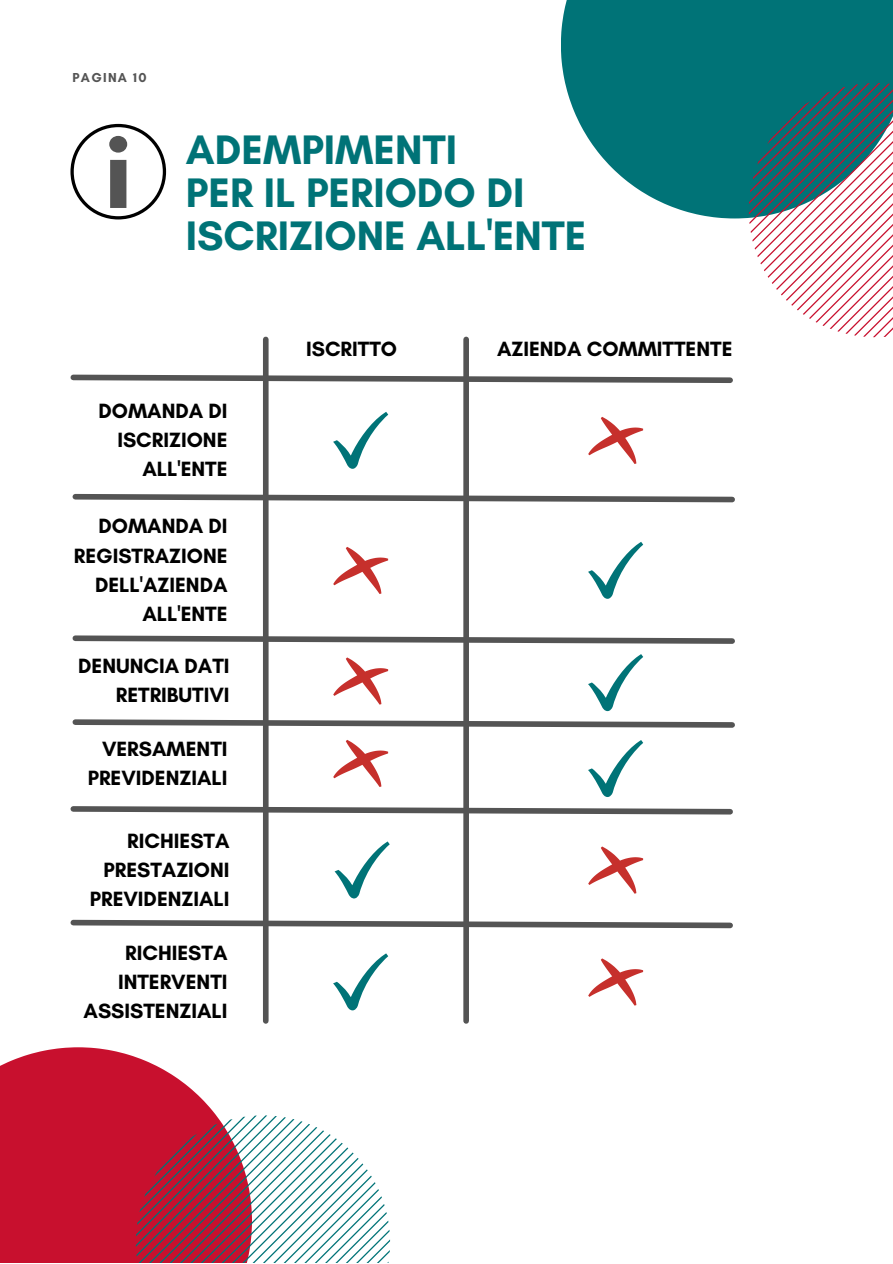
<style>
.page{position:relative;width:893px;height:1264px;background:#fff}
.page>*{position:absolute;margin:0;border:0;box-sizing:border-box;transform-origin:0 0}
.t1{font:700 42px/42.8px "Glacial Indifference";color:#007377}
.t2{font:700 21px/29.2px "Glacial Indifference";color:#000;text-align:right}
.t3{font:700 13.2px "Glacial Indifference";letter-spacing:.1em;color:#545454}
</style>
<div class="page">
<div style="left:561px;top:0;width:331px;height:218px;background:#007377"></div>
<svg style="left:748px;top:83px;width:144px;height:254px"></svg>
<svg style="left:0;top:1047px;width:216px;height:215px;fill:#c8102e"></svg>
<svg style="left:136px;top:1115px;width:254px;height:147px"></svg>
<div style="left:70px;top:124px;width:96px;height:95px;border:3px solid #000;border-radius:50%"></div>
<svg style="left:109px;top:136px;width:18px;height:72px"></svg>
<svg style="left:333px;top:412px;width:55px;height:57px"></svg>
<svg style="left:588px;top:417px;width:55px;height:47px"></svg>
<svg style="left:333px;top:547px;width:55px;height:47px"></svg>
<svg style="left:72px;top:491px;width:663px;height:14px"></svg>
<svg style="left:72px;top:632px;width:663px;height:14px"></svg>
<svg style="left:70px;top:803px;width:663px;height:14px"></svg>
<svg style="left:70px;top:917px;width:663px;height:14px"></svg>
<svg style="left:333px;top:740px;width:55px;height:47px"></svg>
<svg style="left:588px;top:846px;width:55px;height:47px"></svg>
<svg style="left:588px;top:958px;width:55px;height:47px"></svg>
<svg style="left:334px;top:841px;width:55px;height:57px"></svg>
<svg style="left:333px;top:953px;width:55px;height:57px"></svg>
<svg style="left:588px;top:542px;width:55px;height:57px"></svg>
<svg style="left:72px;top:654px;width:663px;height:76px"></svg>
<svg style="left:588px;top:740px;width:55px;height:57px"></svg>
<svg style="left:70px;top:372px;width:663px;height:14px"></svg>
<div style="left:263px;top:339px;width:5px;height:681px;background:#545454"></div>
<div style="left:463px;top:339px;width:6px;height:681px;background:#545454"></div>
<p class="t3" style="left:72px;top:69px;width:75px">PAGINA 10</p>
<h1 class="t1" style="left:186px;top:128px;width:402px">ADEMPIMENTI<br>PER IL PERIODO DI<br>ISCRIZIONE ALL'ENTE</h1>
<p class="t2" style="left:306px;top:334px;width:92px">ISCRITTO</p>
<p class="t2" style="left:497px;top:334px;width:237px">AZIENDA COMMITTENTE</p>
<p class="t2" style="left:98px;top:396px;width:130px">DOMANDA DI<br>ISCRIZIONE<br>ALL'ENTE</p>
<p class="t2" style="left:74px;top:511px;width:155px">DOMANDA DI<br>REGISTRAZIONE<br>DELL'AZIENDA<br>ALL'ENTE</p>
<p class="t2" style="left:78px;top:651px;width:153px">DENUNCIA DATI<br>RETRIBUTIVI</p>
<p class="t2" style="left:88px;top:733px;width:141px">VERSAMENTI<br>PREVIDENZIALI</p>
<p class="t2" style="left:90px;top:825px;width:141px">RICHIESTA<br>PRESTAZIONI<br>PREVIDENZIALI</p>
<p class="t2" style="left:84px;top:937px;width:145px">RICHIESTA<br>INTERVENTI<br>ASSISTENZIALI</p>
</div>
